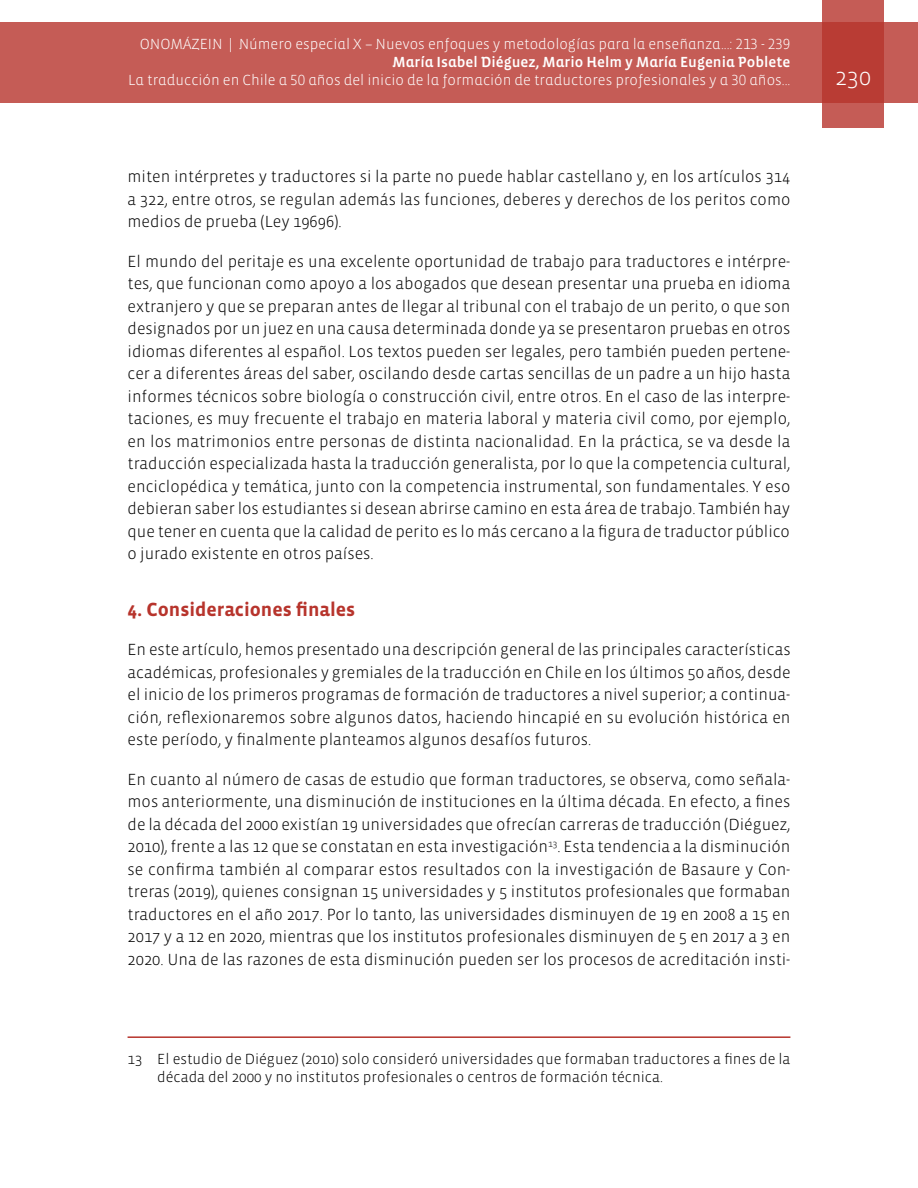
<style>
.page{position:relative;width:918px;height:1188px;background:#fff}
.page>*{position:absolute;margin:0;border:0;box-sizing:border-box;transform-origin:0 0}
.t1{font:300 24px "Vista Sans";color:#fff}
.t2{font:700 19.5px "Vista Sans";color:#b7342c}
.t3{font:300 16.5px/22.5px "Vista Sans";color:#000;text-align:justify}
.t4{font:300 15px "Vista Sans Alt";color:#fff}
.t5{font:300 15px/18px "Vista Sans";color:#000}
.t6{font:15px "Vista Sans Alt Med";color:#fff}
</style>
<div class="page">
<div style="left:0;top:23px;width:918px;height:80px;background:#c55c56"></div>
<svg style="left:822px;top:0;width:62px;height:128px;background:#bd4740"></svg>
<hr style="left:128px;top:1036px;width:662px;height:2px;background:#b7342c">
<p class="t4" style="left:140px;top:37px;width:652px">ONOMÁZEIN | Número especial X – Nuevos enfoques y metodologías para la enseñanza...: 213 - 239</p>
<p class="t6" style="left:393px;top:55px;width:399px">María Isabel Diéguez, Mario Helm y María Eugenia Poblete</p>
<p class="t4" style="left:128px;top:73px;width:664px">La traducción en Chile a 50 años del inicio de la formación de traductores profesionales y a 30 años...</p>
<h1 class="t1" style="left:835px;top:65px;width:37px">230</h1>
<p class="t3" style="left:128px;top:166px;width:664px">miten intérpretes y traductores si la parte no puede hablar castellano y, en los artículos 314 a 322, entre otros, se regulan además las funciones, deberes y derechos de los peritos como medios de prueba (Ley 19696).</p>
<p class="t3" style="left:128px;top:250px;width:665px">El mundo del peritaje es una excelente oportunidad de trabajo para traductores e intérpre&shy;tes, que funcionan como apoyo a los abogados que desean presentar una prueba en idioma extranjero y que se preparan antes de llegar al tribunal con el trabajo de un perito, o que son designados por un juez en una causa determinada donde ya se presentaron pruebas en otros idiomas diferentes al español. Los textos pueden ser legales, pero también pueden pertene&shy;cer a diferentes áreas del saber, oscilando desde cartas sencillas de un padre a un hijo hasta informes técnicos sobre biología o construcción civil, entre otros. En el caso de las interpre&shy;taciones, es muy frecuente el trabajo en materia laboral y materia civil como, por ejemplo, en los matrimonios entre personas de distinta nacionalidad. En la práctica, se va desde la traducción especializada hasta la traducción generalista, por lo que la competencia cultural, enciclopédica y temática, junto con la competencia instrumental, son fundamentales. Y eso debieran saber los estudiantes si desean abrirse camino en esta área de trabajo. También hay que tener en cuenta que la calidad de perito es lo más cercano a la figura de traductor público o jurado existente en otros países.</p>
<p class="t2" style="left:128px;top:599px;width:229px">4. Consideraciones finales</p>
<p class="t3" style="left:128px;top:639px;width:665px">En este artículo, hemos presentado una descripción general de las principales características académicas, profesionales y gremiales de la traducción en Chile en los últimos 50 años, desde el inicio de los primeros programas de formación de traductores a nivel superior; a continua&shy;ción, reflexionaremos sobre algunos datos, haciendo hincapié en su evolución histórica en este período, y finalmente planteamos algunos desafíos futuros.</p>
<p class="t3" style="left:128px;top:768px;width:664px">En cuanto al número de casas de estudio que forman traductores, se observa, como señala&shy;mos anteriormente, una disminución de instituciones en la última década. En efecto, a fines de la década del 2000 existían 19 universidades que ofrecían carreras de traducción (Diéguez, 2010), frente a las 12 que se constatan en esta investigación<sup>13</sup>. Esta tendencia a la disminución se confirma también al comparar estos resultados con la investigación de Basaure y Con&shy;treras (2019), quienes consignan 15 universidades y 5 institutos profesionales que formaban traductores en el año 2017. Por lo tanto, las universidades disminuyen de 19 en 2008 a 15 en 2017 y a 12 en 2020, mientras que los institutos profesionales disminuyen de 5 en 2017 a 3 en 2020. Una de las razones de esta disminución pueden ser los procesos de acreditación insti-</p>
<p class="t5" style="left:157px;top:1050px;width:635px;text-indent:-30px">13 El estudio de Diéguez (2010) solo consideró universidades que formaban traductores a fines de la década del 2000 y no institutos profesionales o centros de formación técnica.</p>
</div>
